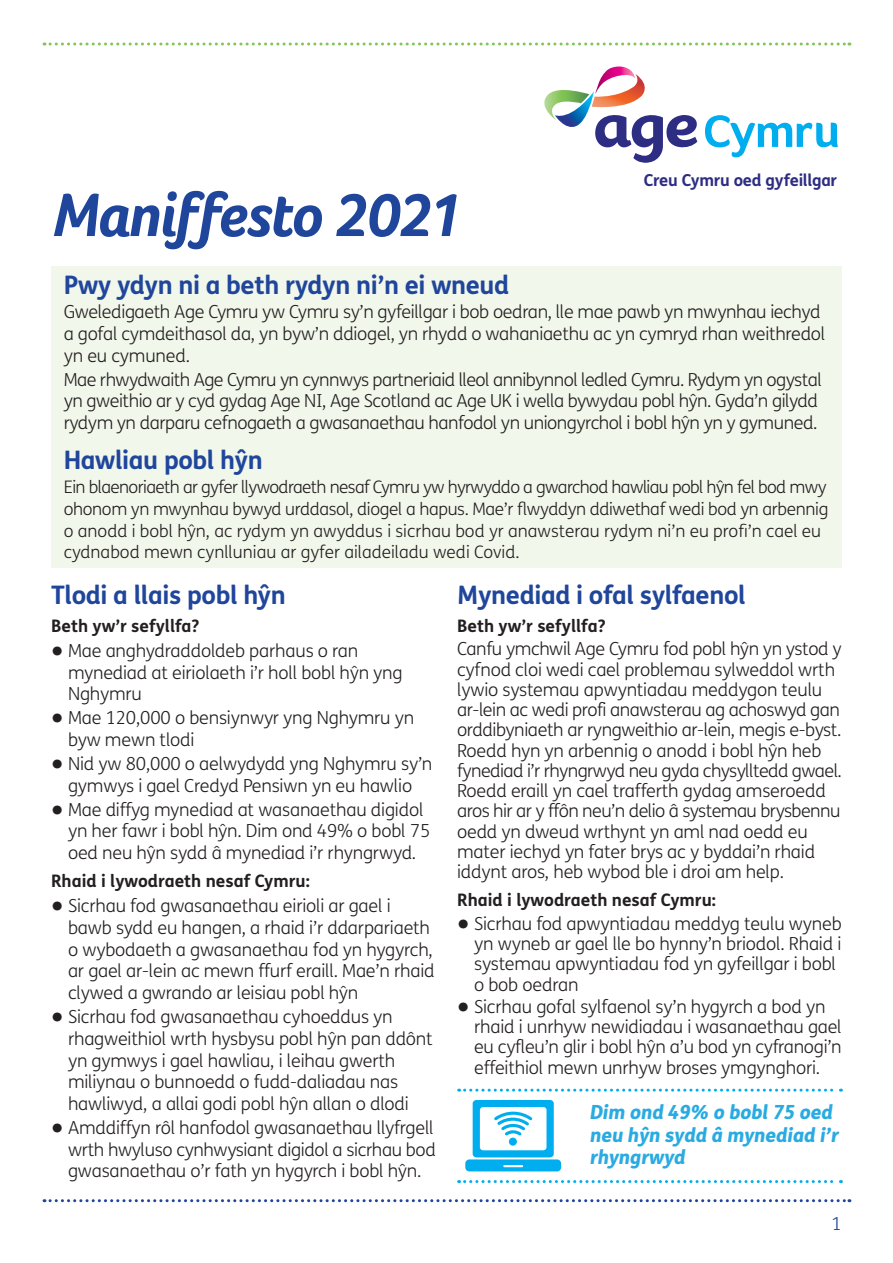
<style>
.page{position:relative;width:893px;height:1263px;background:#fff}
.page>*{position:absolute;margin:0;border:0;box-sizing:border-box;transform-origin:0 0}
.t1{font:italic 700 63px "Foco Age UK";letter-spacing:-.03em;color:#20469c}
.Heading{font:700 25.5px "FS Me";letter-spacing:-.015em;color:#20469c}
.pull-out_text{font:italic 800 19.5px/22.5px "FS Me";letter-spacing:-.005em;color:#29abe2}
.Body_text{font:300 18px/21.8px "FS Me";letter-spacing:-.01em;color:#231f20}
.t2{font:300 18px "FS Me";color:#20469c}
.t3{font:300 17.25px/21.8px "FS Me";letter-spacing:-.02em;color:#231f20}
.Sub_heading{font:700 17.25px "FS Me";color:#231f20}
.t4{font:700 16.5px "FS Me";letter-spacing:-.02em;color:#2d2e83}
.s1{font-family:"Newspaper Pi BT";font-weight:400}
</style>
<div class="page">
<svg style="left:544px;top:67px;width:294px;height:96px"></svg>
<div style="left:51px;top:266px;width:791px;height:302px;background:#f1f7eb"></div>
<svg style="left:44px;top:43px;width:806px;height:3px"></svg>
<svg style="left:44px;top:1199px;width:806px;height:3px"></svg>
<svg style="left:459px;top:1089px;width:382px;height:3px"></svg>
<svg style="left:459px;top:1180px;width:382px;height:3px"></svg>
<div style="left:465px;top:1098px;width:98px;height:75px;background:linear-gradient(to right,#feffff,#fff)"></div>
<div style="left:473px;top:1100px;width:81px;height:57px;background:#00aeef;border-radius:4px"></div>
<div style="left:480px;top:1107px;width:66px;height:43px;background:#fff;border-radius:3px"></div>
<div style="left:465px;top:1159px;width:96px;height:12px;background:#00aeef;border-radius:4px"></div>
<hr style="left:503px;top:1165px;width:20px;height:2px;background:#fff">
<svg style="left:494px;top:1111px;width:39px;height:25px"></svg>
<div style="left:509px;top:1137px;width:8px;height:9px;background:#00aeef;border-radius:50%"></div>
<p class="t4" style="left:644px;top:167px;width:195px">Creu Cymru oed gyfeillgar</p>
<p class="t1" style="left:53px;top:178px;width:411px">Maniffesto 2021</p>
<p class="Heading" style="left:64px;top:266px;width:447px">Pwy ydyn ni a beth rydyn ni’n ei wneud</p>
<p class="Body_text" style="left:64px;top:301px;width:763px">Gweledigaeth Age Cymru yw Cymru sy’n gyfeillgar i bob oedran, lle mae pawb yn mwynhau iechyd a gofal cymdeithasol da, yn byw’n ddiogel, yn rhydd o wahaniaethu ac yn cymryd rhan weithredol yn eu cymuned.</p>
<p class="Body_text" style="left:64px;top:368px;width:759px">Mae rhwydwaith Age Cymru yn cynnwys partneriaid lleol annibynnol ledled Cymru. Rydym yn ogystal yn gweithio ar y cyd gydag Age NI, Age Scotland ac Age UK i wella bywydau pobl hŷn. Gyda’n gilydd rydym yn darparu cefnogaeth a gwasanaethau hanfodol yn uniongyrchol i bobl hŷn yn y gymuned.</p>
<p class="Heading" style="left:64px;top:440px;width:200px">Hawliau pobl hŷn</p>
<p class="t3" style="left:64px;top:476px;width:766px">Ein blaenoriaeth ar gyfer llywodraeth nesaf Cymru yw hyrwyddo a gwarchod hawliau pobl hŷn fel bod mwy ohonom yn mwynhau bywyd urddasol, diogel a hapus. Mae’r flwyddyn ddiwethaf wedi bod yn arbennig o anodd i bobl hŷn, ac rydym yn awyddus i sicrhau bod yr anawsterau rydym ni’n eu profi’n cael eu cydnabod mewn cynlluniau ar gyfer ailadeiladu wedi Covid.</p>
<p class="Heading" style="left:51px;top:575px;width:236px">Tlodi a llais pobl hŷn</p>
<p class="Sub_heading" style="left:51px;top:612px;width:150px">Beth yw’r sefyllfa?</p>
<p class="Body_text" style="left:68px;top:639px;width:336px;text-indent:-17px"><span class="s1">•</span> Mae anghydraddoldeb parhaus o ran mynediad at eiriolaeth i’r holl bobl hŷn yng<br>Nghymru</p>
<p class="Body_text" style="left:68px;top:707px;width:348px;text-indent:-17px"><span class="s1">•</span> Mae 120,000 o bensiynwyr yng Nghymru yn byw mewn tlodi</p>
<p class="Body_text" style="left:51px;top:752px;width:383px;text-align:center"><span class="s1">•</span> Nid yw 80,000 o aelwydydd yng Nghymru sy’n gymwys i gael Credyd Pensiwn yn eu hawlio</p>
<p class="Body_text" style="left:68px;top:798px;width:364px;text-indent:-17px"><span class="s1">•</span> Mae diffyg mynediad at wasanaethau digidol yn her fawr i bobl hŷn. Dim ond 49% o bobl 75 oed neu hŷn sydd â mynediad i’r rhyngrwyd.</p>
<p class="Sub_heading" style="left:51px;top:868px;width:260px">Rhaid i lywodraeth nesaf Cymru:</p>
<p class="Body_text" style="left:68px;top:894px;width:368px;text-indent:-17px"><span class="s1">•</span> Sicrhau fod gwasanaethau eirioli ar gael i bawb sydd eu hangen, a rhaid i’r ddarpariaeth o wybodaeth a gwasanaethau fod yn hygyrch, ar gael ar-lein ac mewn ffurf eraill. Mae’n rhaid clywed a gwrando ar leisiau pobl hŷn</p>
<p class="Body_text" style="left:68px;top:1005px;width:366px;text-indent:-17px"><span class="s1">•</span> Sicrhau fod gwasanaethau cyhoeddus yn rhagweithiol wrth hysbysu pobl hŷn pan ddônt yn gymwys i gael hawliau, i leihau gwerth miliynau o bunnoedd o fudd-daliadau nas hawliwyd, a allai godi pobl hŷn allan o dlodi</p>
<p class="Body_text" style="left:68px;top:1116px;width:369px;text-indent:-17px"><span class="s1">•</span> Amddiffyn rôl hanfodol gwasanaethau llyfrgell wrth hwyluso cynhwysiant digidol a sicrhau bod gwasanaethau o’r fath yn hygyrch i bobl hŷn.</p>
<p class="Heading" style="left:457px;top:575px;width:290px">Mynediad i ofal sylfaenol</p>
<p class="Sub_heading" style="left:457px;top:612px;width:150px">Beth yw’r sefyllfa?</p>
<p class="Body_text" style="left:457px;top:638px;width:386px;line-height:20.2px">Canfu ymchwil Age Cymru fod pobl hŷn yn ystod y cyfnod cloi wedi cael problemau sylweddol wrth lywio systemau apwyntiadau meddygon teulu ar-lein ac wedi profi anawsterau ag achoswyd gan orddibyniaeth ar ryngweithio ar-lein, megis e-byst.<br>Roedd hyn yn arbennig o anodd i bobl hŷn heb fynediad i’r rhyngrwyd neu gyda chysylltedd gwael.<br>Roedd eraill yn cael trafferth gydag amseroedd aros hir ar y ffôn neu’n delio â systemau brysbennu oedd yn dweud wrthynt yn aml nad oedd eu mater iechyd yn fater brys ac y byddai’n rhaid iddynt aros, heb wybod ble i droi am help.</p>
<p class="Sub_heading" style="left:457px;top:887px;width:260px">Rhaid i lywodraeth nesaf Cymru:</p>
<p class="Body_text" style="left:474px;top:913px;width:369px;line-height:20.2px;text-indent:-17px"><span class="s1">•</span> Sicrhau fod apwyntiadau meddyg teulu wyneb yn wyneb ar gael lle bo hynny’n briodol. Rhaid i systemau apwyntiadau fod yn gyfeillgar i bobl o bob oedran</p>
<p class="Body_text" style="left:474px;top:996px;width:369px;line-height:20.2px;text-indent:-17px"><span class="s1">•</span> Sicrhau gofal sylfaenol sy’n hygyrch a bod yn rhaid i unrhyw newidiadau i wasanaethau gael eu cyfleu’n glir i bobl hŷn a’u bod yn cyfranogi’n effeithiol mewn unrhyw broses ymgynghori.</p>
<p class="pull-out_text" style="left:590px;top:1100px;width:251px">Dim ond 49% o bobl 75 oed neu hŷn sydd â mynediad i’r rhyngrwyd</p>
<p class="t2" style="left:832px;top:1211px;width:12px">1</p>
</div>
